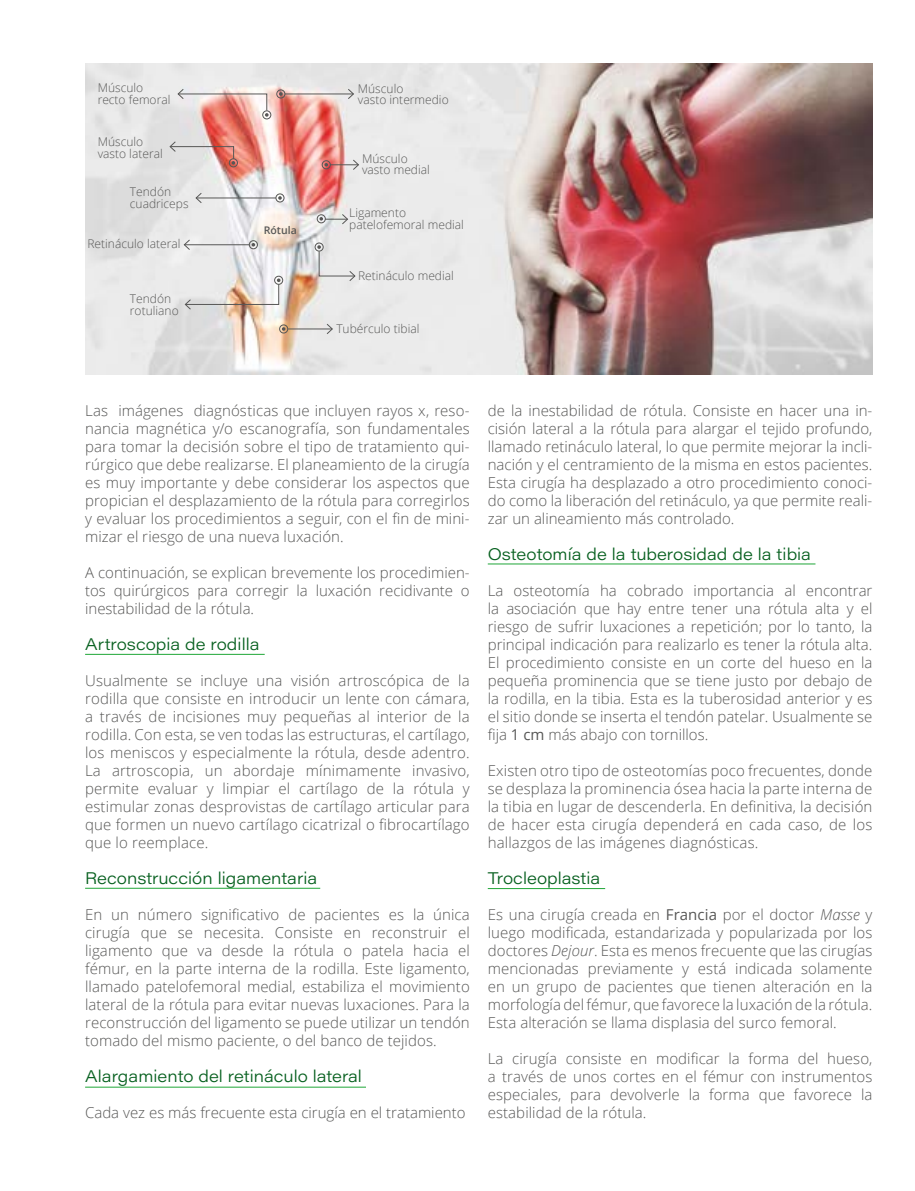
<style>
.page{position:relative;width:915px;height:1191px;background:#fff}
.page>*{position:absolute;margin:0;border:0;box-sizing:border-box;transform-origin:0 0}
.t1{font:300 16.5px "Acumin Pro Wide";color:#07601f}
.t2{font:300 15px/18px "Open Sans";letter-spacing:.005em;color:#575756;text-align:justify}
.t3{font:300 12px/12px "Open Sans";color:#575756}
.t4{font:600 10.5px "Open Sans";color:#575756}
.s1{font-weight:400}
.s2{font-style:italic}
</style>
<div class="page">
<img style="left:85px;top:64px;width:787px;height:310px">
<hr style="left:85px;top:654px;width:179px;height:1px;background:#1fa637">
<hr style="left:85px;top:888px;width:235px;height:1px;background:#1fa637">
<hr style="left:487px;top:888px;width:118px;height:1px;background:#1fa637">
<hr style="left:487px;top:563px;width:328px;height:1px;background:#1fa637">
<hr style="left:85px;top:1086px;width:281px;height:1px;background:#1fa637">
<div style="left:262px;top:110px;width:9px;height:9px;border:1px solid #575756;border-radius:50%"></div>
<svg style="left:278px;top:196px;width:4px;height:4px"></svg>
<svg style="left:251px;top:243px;width:4px;height:3px"></svg>
<svg style="left:282px;top:327px;width:3px;height:4px"></svg>
<svg style="left:279px;top:92px;width:3px;height:4px"></svg>
<div style="left:229px;top:158px;width:9px;height:9px;border:1px solid #575756;border-radius:50%"></div>
<div style="left:275px;top:193px;width:9px;height:9px;border:1px solid #575756;border-radius:50%"></div>
<div style="left:249px;top:240px;width:9px;height:9px;border:1px solid #575756;border-radius:50%"></div>
<div style="left:274px;top:276px;width:9px;height:9px;border:1px solid #575756;border-radius:50%"></div>
<div style="left:279px;top:324px;width:9px;height:9px;border:1px solid #575756;border-radius:50%"></div>
<div style="left:314px;top:243px;width:9px;height:8px;border:1px solid #575756;border-radius:50%"></div>
<div style="left:317px;top:214px;width:8px;height:9px;border:1px solid #575756;border-radius:50%"></div>
<div style="left:322px;top:160px;width:8px;height:9px;border:1px solid #575756;border-radius:50%"></div>
<div style="left:276px;top:90px;width:9px;height:8px;border:1px solid #575756;border-radius:50%"></div>
<hr style="left:285px;top:94px;width:68px;height:1px;background:#575756">
<svg style="left:347px;top:88px;width:7px;height:12px"></svg>
<svg style="left:324px;top:159px;width:35px;height:11px"></svg>
<svg style="left:319px;top:213px;width:29px;height:12px"></svg>
<hr style="left:288px;top:328px;width:44px;height:1px;background:#575756">
<svg style="left:326px;top:323px;width:7px;height:12px"></svg>
<hr style="left:184px;top:244px;width:65px;height:1px;background:#575756">
<svg style="left:183px;top:239px;width:7px;height:12px"></svg>
<hr style="left:196px;top:198px;width:80px;height:1px;background:#575756">
<svg style="left:195px;top:192px;width:7px;height:12px"></svg>
<svg style="left:317px;top:245px;width:39px;height:37px"></svg>
<svg style="left:184px;top:278px;width:96px;height:32px;background:#ded5cf"></svg>
<svg style="left:177px;top:88px;width:91px;height:29px;background:#e6bfba"></svg>
<svg style="left:169px;top:141px;width:66px;height:24px;background:#d8b8b4"></svg>
<p class="t3" style="left:98px;top:82px;width:74px">Músculo recto femoral</p>
<p class="t3" style="left:98px;top:136px;width:67px">Músculo vasto lateral</p>
<p class="t3" style="left:130px;top:185px;width:60px">Tendón cuadriceps</p>
<p class="t3" style="left:87px;top:237px;width:94px">Retináculo lateral</p>
<p class="t3" style="left:130px;top:292px;width:50px">Tendón rotuliano</p>
<p class="t4" style="left:264px;top:223px;width:34px">Rótula</p>
<p class="t3" style="left:358px;top:83px;width:92px;line-height:10.5px">Músculo<br>vasto intermedio</p>
<p class="t3" style="left:362px;top:153px;width:69px;line-height:10.5px">Músculo vasto medial</p>
<p class="t3" style="left:349px;top:206px;width:116px">Ligamento patelofemoral medial</p>
<p class="t3" style="left:358px;top:269px;width:97px">Retináculo medial</p>
<p class="t3" style="left:336px;top:322px;width:85px">Tubérculo tibial</p>
<p class="t2" style="left:85px;top:401px;width:386px">Las imágenes diagnósticas que incluyen rayos x, reso&shy;nancia magnética y/o escanografía, son fundamentales para tomar la decisión sobre el tipo de tratamiento qui&shy;rúrgico que debe realizarse. El planeamiento de la cirugía es muy importante y debe considerar los aspectos que propician el desplazamiento de la rótula para corregirlos y evaluar los procedimientos a seguir, con el fin de mini&shy;mizar el riesgo de una nueva luxación.</p>
<p class="t2" style="left:85px;top:563px;width:386px">A continuación, se explican brevemente los procedimien&shy;tos quirúrgicos para corregir la luxación recidivante o inestabilidad de la rótula.</p>
<p class="t1" style="left:85px;top:632px;width:176px">Artroscopia de rodilla</p>
<p class="t2" style="left:85px;top:671px;width:386px">Usualmente se incluye una visión artroscópica de la rodilla que consiste en introducir un lente con cámara, a través de incisiones muy pequeñas al interior de la rodilla. Con esta, se ven todas las estructuras, el cartílago, los meniscos y especialmente la rótula, desde adentro.<br>La artroscopia, un abordaje mínimamente invasivo, permite evaluar y limpiar el cartílago de la rótula y estimular zonas desprovistas de cartílago articular para que formen un nuevo cartílago cicatrizal o fibrocartílago que lo reemplace.</p>
<p class="t1" style="left:85px;top:866px;width:234px">Reconstrucción ligamentaria</p>
<p class="t2" style="left:85px;top:905px;width:386px">En un número significativo de pacientes es la única cirugía que se necesita. Consiste en reconstruir el ligamento que va desde la rótula o patela hacia el fémur, en la parte interna de la rodilla. Este ligamento, llamado patelofemoral medial, estabiliza el movimiento lateral de la rótula para evitar nuevas luxaciones. Para la reconstrucción del ligamento se puede utilizar un tendón tomado del mismo paciente, o del banco de tejidos.</p>
<p class="t1" style="left:85px;top:1064px;width:278px">Alargamiento del retináculo lateral</p>
<p class="t2" style="left:85px;top:1103px;width:382px">Cada vez es más frecuente esta cirugía en el tratamiento</p>
<p class="t2" style="left:487px;top:401px;width:386px">de la inestabilidad de rótula. Consiste en hacer una in&shy;cisión lateral a la rótula para alargar el tejido profundo, llamado retináculo lateral, lo que permite mejorar la incli&shy;nación y el centramiento de la misma en estos pacientes.<br>Esta cirugía ha desplazado a otro procedimiento conoci&shy;do como la liberación del retináculo, ya que permite reali&shy;zar un alineamiento más controlado.</p>
<p class="t1" style="left:487px;top:542px;width:325px">Osteotomía de la tuberosidad de la tibia</p>
<p class="t2" style="left:487px;top:581px;width:386px">La osteotomía ha cobrado importancia al encontrar la asociación que hay entre tener una rótula alta y el riesgo de sufrir luxaciones a repetición; por lo tanto, la principal indicación para realizarlo es tener la rótula alta.<br>El procedimiento consiste en un corte del hueso en la pequeña prominencia que se tiene justo por debajo de la rodilla, en la tibia. Esta es la tuberosidad anterior y es el sitio donde se inserta el tendón patelar. Usualmente se fija <span class="s1">1 cm</span> más abajo con tornillos.</p>
<p class="t2" style="left:487px;top:761px;width:386px">Existen otro tipo de osteotomías poco frecuentes, donde se desplaza la prominencia ósea hacia la parte interna de la tibia en lugar de descenderla. En definitiva, la decisión de hacer esta cirugía dependerá en cada caso, de los hallazgos de las imágenes diagnósticas.</p>
<p class="t1" style="left:487px;top:866px;width:114px">Trocleoplastia</p>
<p class="t2" style="left:487px;top:905px;width:386px">Es una cirugía creada en <span class="s1">Francia</span> por el doctor <span class="s2">Masse</span> y luego modificada, estandarizada y popularizada por los doctores <span class="s2">Dejour</span>. Esta es menos frecuente que las cirugías mencionadas previamente y está indicada solamente en un grupo de pacientes que tienen alteración en la morfología del fémur, que favorece la luxación de la rótula.<br>Esta alteración se llama displasia del surco femoral.</p>
<p class="t2" style="left:487px;top:1049px;width:386px">La cirugía consiste en modificar la forma del hueso, a través de unos cortes en el fémur con instrumentos especiales, para devolverle la forma que favorece la estabilidad de la rótula.</p>
</div>
